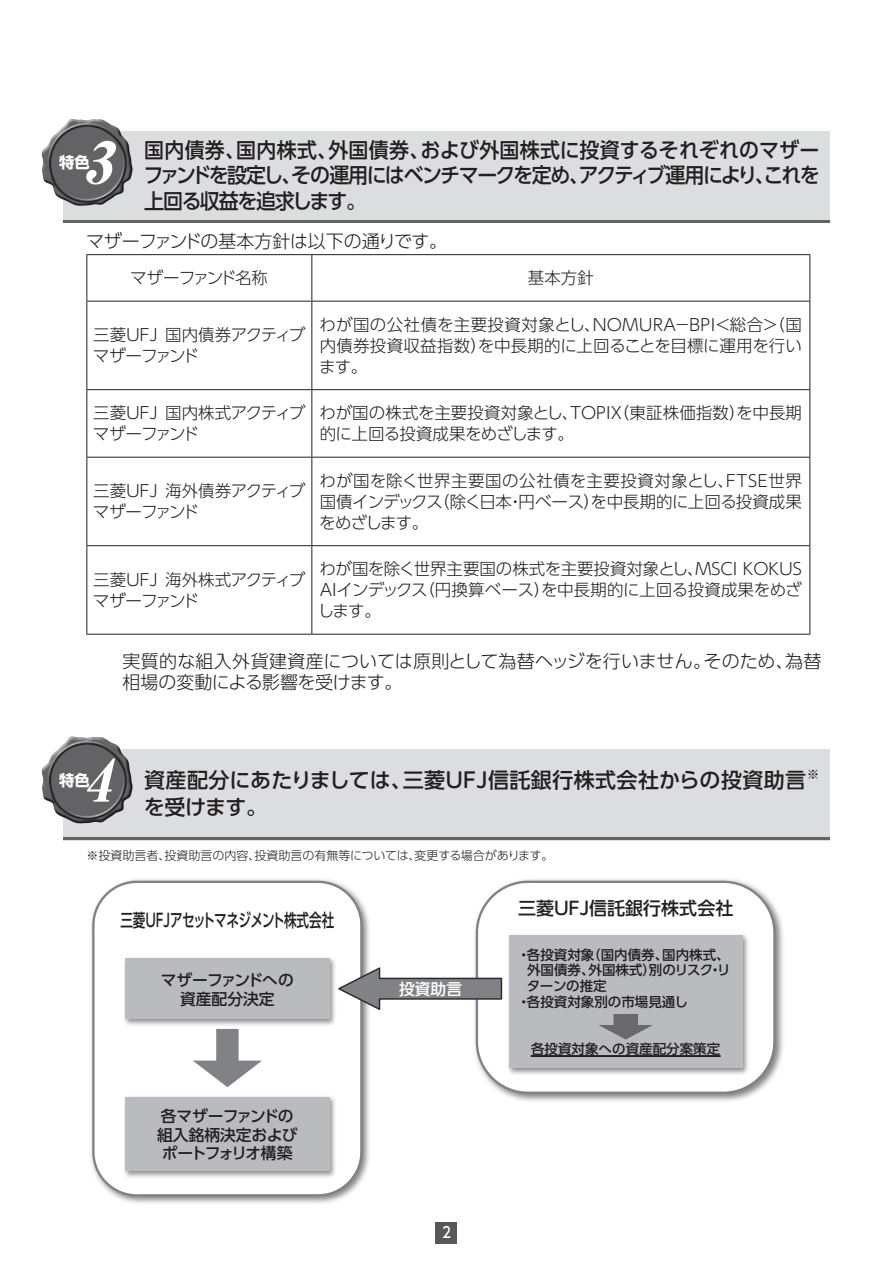
<style>
.page{position:relative;width:893px;height:1263px;background:#fff}
.page>*{position:absolute;margin:0;border:0;box-sizing:border-box;transform-origin:0 0}
.t1{font:italic 58.5px "Midashi Min Pr 5 MA31";color:#fff;scale:1.04 1}
.t2{font:500 21px/25.5px "UD Shin Go Pro";letter-spacing:-.06em;color:#231f20;text-align:justify;scale:.95 1}
.t3{font:500 21px/27px "UD Shin Go Pro";letter-spacing:.005em;color:#231f20}
.t4{font:300 18px/21px "UD Shin Go Pro";color:#231f20}
.t5{font:300 18px "UD Shin Go Pro";letter-spacing:-.02em;color:#231f20}
.t6{font:500 18px "UD Shin Go Pro";letter-spacing:-.07em;color:#231f20;scale:.7 1}
.t7{font:500 18px "UD Shin Go Pro";color:#231f20}
.t8{font:300 16.5px/21px "UD Shin Go Pro";letter-spacing:-.03em;color:#231f20;text-align:justify}
.t9{font:300 16.5px/21px "UD Shin Go Pro";letter-spacing:-.095em;color:#231f20}
.t10{font:300 16.5px/21px "UD Shin Go Pro";letter-spacing:-.005em;color:#231f20}
.t11{font:300 16.5px/21px "UD Shin Go Pro";letter-spacing:-.09em;color:#231f20}
.t12{font:300 16.5px "UD Shin Go Pro";letter-spacing:-.065em;color:#231f20}
.t13{font:500 15.75px/18.8px "UD Shin Go Pro";letter-spacing:-.03em;color:#231f20;text-align:center}
.t14{font:500 15.75px/18.8px "UD Shin Go Pro";letter-spacing:-.01em;color:#231f20;text-align:center}
.t15{font:500 15.75px "UD Shin Go Pro";color:#fff}
.t16{font:700 15.3px "UD Shin Go Pro";color:#fff}
.t17{font:500 15px "UD Shin Go Pro";color:#fff;scale:.9 1}
.t18{font:500 13.5px "UD Shin Go Pro";color:#231f20}
.t19{font:300 12px "UD Shin Go Pro";color:#231f20}
</style>
<div class="page">
<div style="left:436px;top:1222px;width:21px;height:21px;background:#57585a"></div>
<div style="left:63px;top:131px;width:766px;height:92px;background:#dcdddf"></div>
<hr style="left:63px;top:220px;width:766px;height:3px;background:#636366">
<img style="left:41px;top:119px;width:92px;height:87px">
<hr style="left:86px;top:254px;width:226px;height:1px;background:#231f20">
<hr style="left:86px;top:255px;width:1px;height:46px;background:#231f20">
<hr style="left:312px;top:254px;width:498px;height:1px;background:#231f20">
<hr style="left:311px;top:255px;width:1px;height:46px;background:#231f20">
<hr style="left:809px;top:255px;width:1px;height:46px;background:#231f20">
<hr style="left:86px;top:301px;width:226px;height:1px;background:#231f20">
<hr style="left:86px;top:301px;width:1px;height:88px;background:#231f20">
<hr style="left:312px;top:301px;width:498px;height:1px;background:#231f20">
<hr style="left:311px;top:301px;width:1px;height:88px;background:#231f20">
<hr style="left:809px;top:301px;width:1px;height:88px;background:#231f20">
<hr style="left:86px;top:389px;width:226px;height:1px;background:#231f20">
<hr style="left:86px;top:390px;width:1px;height:67px;background:#231f20">
<hr style="left:312px;top:389px;width:498px;height:1px;background:#231f20">
<hr style="left:311px;top:390px;width:1px;height:67px;background:#231f20">
<hr style="left:809px;top:390px;width:1px;height:67px;background:#231f20">
<hr style="left:86px;top:457px;width:226px;height:1px;background:#231f20">
<hr style="left:86px;top:457px;width:1px;height:88px;background:#231f20">
<hr style="left:312px;top:457px;width:498px;height:1px;background:#231f20">
<hr style="left:311px;top:457px;width:1px;height:88px;background:#231f20">
<hr style="left:809px;top:457px;width:1px;height:88px;background:#231f20">
<hr style="left:86px;top:545px;width:226px;height:1px;background:#231f20">
<hr style="left:86px;top:546px;width:1px;height:88px;background:#231f20">
<hr style="left:312px;top:545px;width:498px;height:1px;background:#231f20">
<hr style="left:311px;top:546px;width:1px;height:88px;background:#231f20">
<hr style="left:809px;top:546px;width:1px;height:88px;background:#231f20">
<hr style="left:86px;top:634px;width:226px;height:1px;background:#231f20">
<hr style="left:312px;top:634px;width:498px;height:1px;background:#231f20">
<div style="left:63px;top:749px;width:766px;height:91px;background:#dcdddf"></div>
<hr style="left:63px;top:837px;width:766px;height:3px;background:#636366">
<img style="left:41px;top:736px;width:92px;height:88px">
<img style="left:475px;top:879px;width:308px;height:222px">
<div style="left:477px;top:882px;width:297px;height:211px;background:#fff;border-radius:51px"></div>
<div style="left:476px;top:881px;width:300px;height:213px;border:2px solid #808285;border-radius:51px"></div>
<img style="left:91px;top:879px;width:279px;height:324px">
<div style="left:93px;top:882px;width:268px;height:313px;background:#fff;border-radius:44px"></div>
<div style="left:92px;top:881px;width:271px;height:315px;border:2px solid #808285;border-radius:44px"></div>
<img style="left:124px;top:957px;width:211px;height:68px">
<div style="left:125px;top:958px;width:204px;height:61px;background:#babbbe"></div>
<img style="left:124px;top:1096px;width:211px;height:81px">
<div style="left:125px;top:1097px;width:204px;height:74px;background:#babbbe"></div>
<svg style="left:193px;top:1029px;width:69px;height:58px"></svg>
<img style="left:508px;top:934px;width:240px;height:141px">
<div style="left:509px;top:935px;width:233px;height:133px;background:#babbbe"></div>
<svg style="left:599px;top:1014px;width:54px;height:25px"></svg>
<svg style="left:338px;top:966px;width:165px;height:46px"></svg>
<svg style="left:531px;top:1055px;width:190px;height:2px"></svg>
<h1 class="t1" style="left:82px;top:117px;width:49px">3</h1>
<p class="t2" style="left:143px;top:137px;width:713px">国内債券、国内株式、外国債券、および外国株式に投資するそれぞれのマザーファンドを設定し、その運用にはベンチマークを定め、アクティブ運用により、これを上回る収益を追求します。</p>
<p class="t5" style="left:86px;top:226px;width:362px">マザーファンドの基本方針は以下の通りです。</p>
<p class="t12" style="left:130px;top:265px;width:139px">マザーファンド名称</p>
<p class="t8" style="left:528px;top:267px;width:67px">基本方針</p>
<p class="t16" style="left:59px;top:150px;width:32px">特色</p>
<p class="t11" style="left:93px;top:324px;width:214px">三菱ＵＦＪ 国内債券アクティブマザーファンド</p>
<p class="t8" style="left:319px;top:313px;width:484px">わが国の公社債を主要投資対象とし、ＮＯＭＵＲＡ－ＢＰＩ＜総合＞（国内債券投資収益指数）を中長期的に上回ることを目標に運用を行います。</p>
<p class="t9" style="left:93px;top:402px;width:214px">三菱ＵＦＪ 国内株式アクティブマザーファンド</p>
<p class="t10" style="left:319px;top:402px;width:484px">わが国の株式を主要投資対象とし、ＴＯＰＩＸ（東証株価指数）を中長期的に上回る投資成果をめざします。</p>
<p class="t9" style="left:93px;top:480px;width:214px">三菱ＵＦＪ 海外債券アクティブマザーファンド</p>
<p class="t8" style="left:319px;top:469px;width:484px">わが国を除く世界主要国の公社債を主要投資対象とし、ＦＴＳＥ世界国債インデックス（除く日本・円ベース）を中長期的に上回る投資成果をめざします。</p>
<p class="t9" style="left:93px;top:568px;width:214px">三菱ＵＦＪ 海外株式アクティブマザーファンド</p>
<p class="t8" style="left:318px;top:558px;width:489px;text-align:left">わが国を除く世界主要国の株式を主要投資対象とし、ＭＳＣＩＫＯＫＵＳ<br>ＡＩインデックス（円換算ベース）を中長期的に上回る投資成果をめざします。</p>
<p class="t4" style="left:122px;top:650px;width:700px">実質的な組入外貨建資産については原則として為替ヘッジを行いません。そのため、為替相場の変動による影響を受けます。</p>
<h1 class="t1" style="left:82px;top:735px;width:49px">4</h1>
<p class="t3" style="left:144px;top:765px;width:677px">資産配分にあたりましては、三菱ＵＦＪ信託銀行株式会社からの投資助言<sup>※</sup>を受けます。</p>
<p class="t19" style="left:86px;top:846px;width:468px">※投資助言者、投資助言の内容、投資助言の有無等については、変更する場合があります。</p>
<p class="t16" style="left:59px;top:768px;width:32px">特色</p>
<p class="t6" style="left:120px;top:905px;width:307px">三菱ＵＦＪアセットマネジメント株式会社</p>
<p class="t14" style="left:161px;top:970px;width:135px">マザーファンドへの資産配分決定</p>
<p class="t13" style="left:157px;top:1106px;width:142px">各マザーファンドの組入銘柄決定およびポートフォリオ構築</p>
<p class="t15" style="left:399px;top:976px;width:64px">投資助言</p>
<p class="t7" style="left:518px;top:894px;width:217px">三菱ＵＦＪ信託銀行株式会社</p>
<p class="t18" style="left:517px;top:944px;width:214px">・各投資対象（国内債券、国内株式、</p>
<p class="t18" style="left:527px;top:959px;width:205px">外国債券、外国株式）別のリスク・リ</p>
<p class="t18" style="left:527px;top:975px;width:81px">ターンの推定</p>
<p class="t18" style="left:517px;top:991px;width:172px">・各投資対象別の市場見通し</p>
<p class="t18" style="left:531px;top:1038px;width:191px">各投資対象への資産配分案策定</p>
<p class="t17" style="left:442px;top:1220px;width:11px">2</p>
</div>
